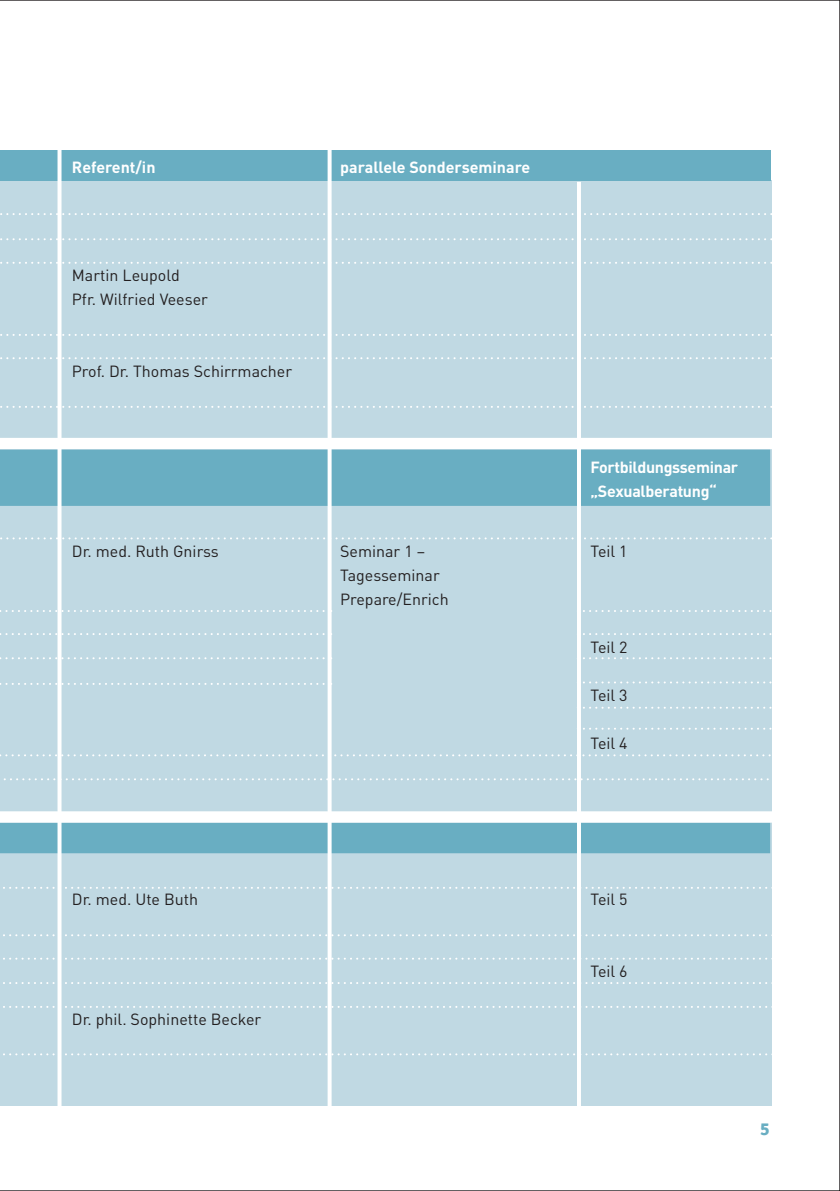
<style>
.page{position:relative;width:840px;height:1191px;background:#fff}
.page>*{position:absolute;margin:0;border:0;box-sizing:border-box;transform-origin:0 0}
.t1{font:700 18px "Signika";color:#69aec2}
.t2{font:16px/24px "DIN";color:#231f20}
.t3{font:700 16px/24px "DIN";letter-spacing:-.02em;color:#fff}
.t4{font:700 16px "DIN";color:#fff}
</style>
<div class="page">
<div style="left:0;top:181px;width:770px;height:925px;background:#c0d9e3"></div>
<div style="left:0;top:449px;width:769px;height:57px;background:#69aec2"></div>
<div style="left:0;top:438px;width:770px;height:11px;background:#fff"></div>
<div style="left:0;top:150px;width:770px;height:31px;background:#69aec2"></div>
<svg style="left:0;top:213px;width:772px;height:2px"></svg>
<svg style="left:0;top:238px;width:772px;height:2px"></svg>
<svg style="left:0;top:262px;width:772px;height:2px"></svg>
<svg style="left:0;top:334px;width:772px;height:2px"></svg>
<svg style="left:0;top:357px;width:772px;height:2px"></svg>
<svg style="left:0;top:406px;width:772px;height:2px"></svg>
<svg style="left:0;top:537px;width:772px;height:2px"></svg>
<svg style="left:57px;top:150px;width:4px;height:956px;background:#f5f9fa"></svg>
<svg style="left:327px;top:150px;width:4px;height:956px;background:#f4f8fa"></svg>
<svg style="left:576px;top:182px;width:4px;height:924px;fill:#fff"></svg>
<svg style="left:0;top:610px;width:331px;height:2px"></svg>
<svg style="left:0;top:633px;width:331px;height:2px"></svg>
<svg style="left:577px;top:633px;width:195px;height:2px"></svg>
<svg style="left:577px;top:610px;width:195px;height:2px"></svg>
<svg style="left:577px;top:681px;width:195px;height:2px"></svg>
<svg style="left:577px;top:657px;width:195px;height:2px"></svg>
<svg style="left:577px;top:706px;width:195px;height:2px"></svg>
<svg style="left:577px;top:727px;width:195px;height:2px"></svg>
<svg style="left:0;top:657px;width:331px;height:2px"></svg>
<svg style="left:0;top:683px;width:331px;height:2px"></svg>
<svg style="left:3px;top:886px;width:769px;height:2px"></svg>
<svg style="left:3px;top:934px;width:769px;height:2px"></svg>
<svg style="left:3px;top:957px;width:769px;height:2px"></svg>
<svg style="left:3px;top:982px;width:769px;height:2px"></svg>
<svg style="left:3px;top:1006px;width:769px;height:2px"></svg>
<svg style="left:3px;top:1053px;width:769px;height:2px"></svg>
<svg style="left:0;top:754px;width:772px;height:2px"></svg>
<svg style="left:3px;top:778px;width:769px;height:2px"></svg>
<svg style="left:0;top:811px;width:772px;height:42px;background:#94c5d3"></svg>
<p class="t4" style="left:72px;top:156px;width:85px">Referent/in</p>
<p class="t4" style="left:340px;top:156px;width:191px">parallele Sonderseminare</p>
<p class="t2" style="left:72px;top:263px;width:137px">Martin Leupold<br>Pfr. Wilfried Veeser</p>
<p class="t2" style="left:72px;top:359px;width:222px">Prof. Dr. Thomas Schirrmacher</p>
<p class="t3" style="left:590px;top:454px;width:149px">Fortbildungsseminar „Sexualberatung“</p>
<p class="t2" style="left:72px;top:539px;width:148px">Dr. med. Ruth Gnirss</p>
<p class="t2" style="left:340px;top:539px;width:86px">Seminar 1 –</p>
<p class="t2" style="left:590px;top:539px;width:39px">Teil 1</p>
<p class="t2" style="left:340px;top:563px;width:110px">Tagesseminar<br>Prepare/Enrich</p>
<p class="t2" style="left:590px;top:635px;width:39px">Teil 2</p>
<p class="t2" style="left:590px;top:683px;width:39px">Teil 3</p>
<p class="t2" style="left:590px;top:731px;width:39px">Teil 4</p>
<p class="t2" style="left:72px;top:887px;width:128px">Dr. med. Ute Buth</p>
<p class="t2" style="left:590px;top:887px;width:39px">Teil 5</p>
<p class="t2" style="left:72px;top:1007px;width:191px">Dr. phil. Sophinette Becker</p>
<p class="t2" style="left:590px;top:959px;width:39px">Teil 6</p>
<p class="t1" style="left:759px;top:1118px;width:11px">5</p>
</div>
